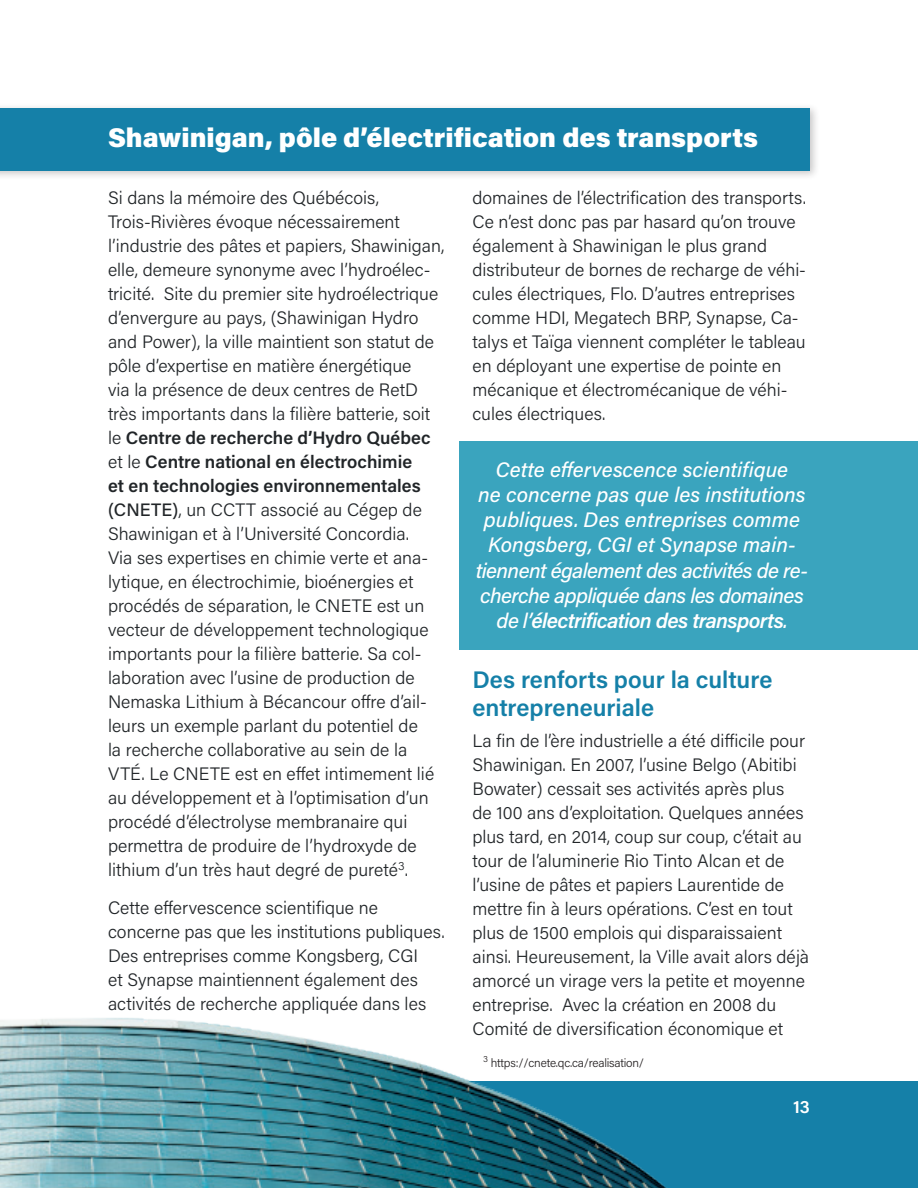
<style>
.page{position:relative;width:918px;height:1188px;background:#fff}
.page>*{position:absolute;margin:0;border:0;box-sizing:border-box;transform-origin:0 0}
.t1{font:27px "Acumin Variable Concept";letter-spacing:.095em;color:#fff}
.t2{font:24px/28.8px "Acumin Variable Concept";letter-spacing:.045em;color:#1580a8}
.t3{font:21px/25.2px "Acumin Variable Concept";letter-spacing:.01em;color:#fff;text-align:center}
.t4{font:18px/24px "Acumin Variable Concept";letter-spacing:.01em;color:#212528}
.t5{font:18px "Acumin Variable Concept";color:#fff}
.t6{font:12px "Acumin Variable Concept";letter-spacing:-.01em;color:#231f20}
</style>
<div class="page">
<img style="left:0;top:1018px;width:918px;height:170px">
<div style="left:460px;top:441px;width:458px;height:208px;background:#3aa4be"></div>
<div style="left:0;top:102px;width:820px;height:79px;background:#231f20;opacity:.25"></div>
<div style="left:0;top:108px;width:810px;height:63px;background:#1580a8"></div>
<h1 class="t1" style="left:108px;top:119px;width:649px">Shawinigan, pôle d’électrification des transports</h1>
<p class="t4" style="left:108px;top:185px;width:338px">Si dans la mémoire des Québécois, Trois-Rivières évoque nécessairement l’industrie des pâtes et papiers, Shawinigan, elle, demeure synonyme avec l’hydroélec&shy;tricité. Site du premier site hydroélectrique d’envergure au pays, (Shawinigan Hydro and Power), la ville maintient son statut de pôle d’expertise en matière énergétique<br>via la présence de deux centres de RetD très importants dans la filière batterie, soit le Centre de recherche d’Hydro Québec et le Centre national en électrochimie<br>et en technologies environnementales (CNETE), un CCTT associé au Cégep de Shawinigan et à l’Université Concordia.<br>Via ses expertises en chimie verte et ana&shy;lytique, en électrochimie, bioénergies et procédés de séparation, le CNETE est un vecteur de développement technologique importants pour la filière batterie. Sa col&shy;laboration avec l’usine de production de Nemaska Lithium à Bécancour offre d’ail&shy;leurs un exemple parlant du potentiel de<br>la recherche collaborative au sein de la VTÉ. Le CNETE est en effet intimement lié au développement et à l’optimisation d’un procédé d’électrolyse membranaire qui permettra de produire de l’hydroxyde de lithium d’un très haut degré de pureté<sup>3</sup>.</p>
<p class="t4" style="left:108px;top:895px;width:338px">Cette effervescence scientifique ne concerne pas que les institutions publiques.<br>Des entreprises comme Kongsberg, CGI<br>et Synapse maintiennent également des activités de recherche appliquée dans les</p>
<p class="t4" style="left:473px;top:185px;width:335px">domaines de l’électrification des transports.<br>Ce n’est donc pas par hasard qu’on trouve également à Shawinigan le plus grand distributeur de bornes de recharge de véhi&shy;cules électriques, Flo. D’autres entreprises comme HDI, Megatech BRP, Synapse, Ca&shy;talys et Taïga viennent compléter le tableau en déployant une expertise de pointe en mécanique et électromécanique de véhi&shy;cules électriques.</p>
<p class="t3" style="left:476px;top:456px;width:334px">Cette effervescence scientifique<br>ne concerne pas que les institutions publiques. Des entreprises comme Kongsberg, CGI et Synapse main&shy;tiennent également des activités de re&shy;cherche appliquée dans les domaines de l’électrification des transports.</p>
<h2 class="t2" style="left:472px;top:664px;width:300px">Des renforts pour la culture entrepreneuriale</h2>
<p class="t4" style="left:472px;top:728px;width:338px">La fin de l’ère industrielle a été difficile pour Shawinigan. En 2007, l’usine Belgo (Abitibi Bowater) cessait ses activités après plus<br>de 100 ans d’exploitation. Quelques années plus tard, en 2014, coup sur coup, c’était au tour de l’aluminerie Rio Tinto Alcan et de l’usine de pâtes et papiers Laurentide de mettre fin à leurs opérations. C’est en tout plus de 1500 emplois qui disparaissaient ainsi. Heureusement, la Ville avait alors déjà amorcé un virage vers la petite et moyenne entreprise. Avec la création en 2008 du Comité de diversification économique et</p>
<p class="t6" style="left:483px;top:1054px;width:162px"><sup>3</sup> https://cnete.qc.ca/realisation/</p>
<p class="t5" style="left:793px;top:1095px;width:18px">13</p>
</div>
